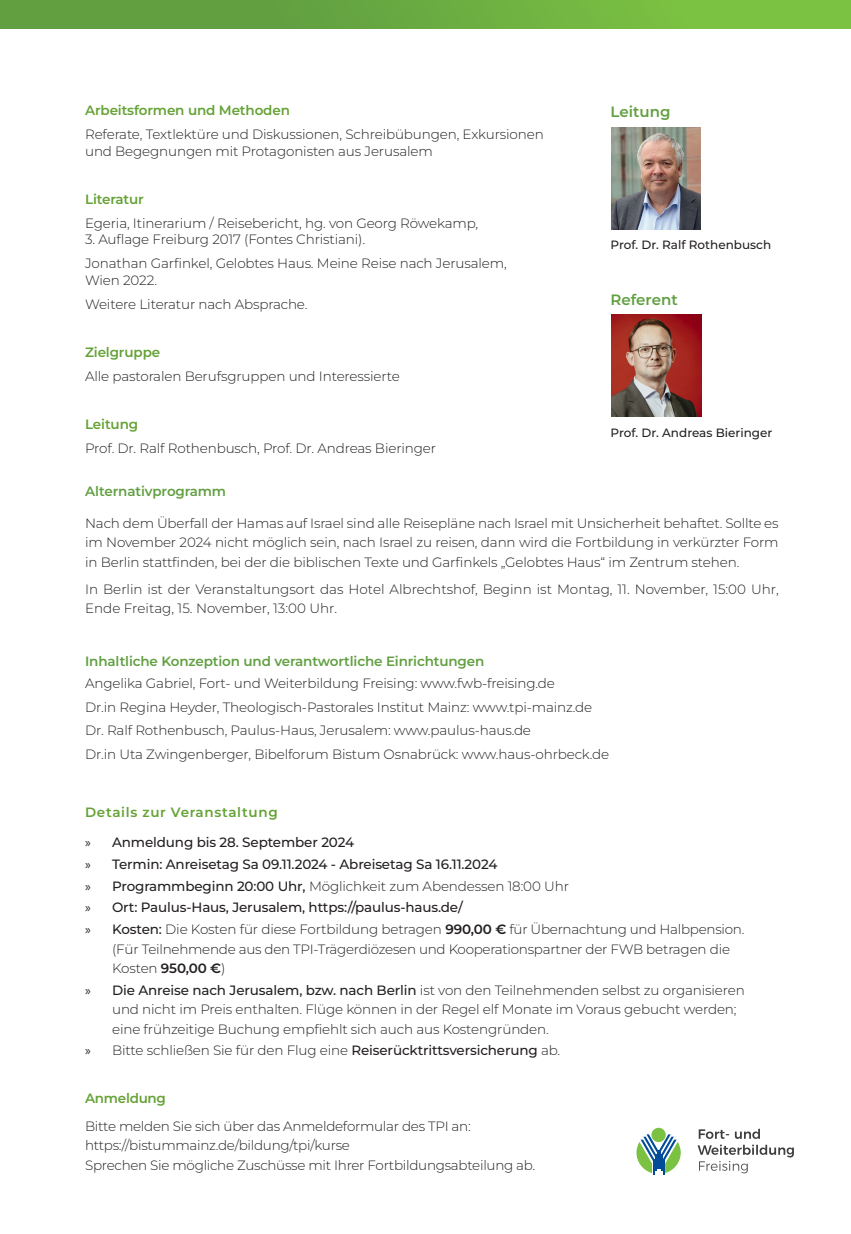
<style>
.page{position:relative;width:851px;height:1234px;background:#fff}
.page>*{position:absolute;margin:0;border:0;box-sizing:border-box;transform-origin:0 0}
.t1{font:600 15px "Montserrat";color:#619f41}
.Text{font:300 13.5px/19.5px "Montserrat";letter-spacing:-.01em;color:#231f20}
.Überschrift_klein{font:300 13.5px/19.5px "Montserrat";letter-spacing:-.01em;color:#231f20}
.t2{font:500 13.5px "Montserrat";letter-spacing:-.01em;color:#231f20}
.Text-2{font:600 13.5px "Montserrat";letter-spacing:-.01em;color:#619f41}
.Text-3{font:600 13.5px "Montserrat";letter-spacing:-.01em;color:#65a235}
.Überschrift_klein-2{font:600 13.5px "Montserrat";letter-spacing:.05em;color:#65a235}
.Überschrift_klein-3{font:600 13.5px "Montserrat";letter-spacing:-.02em;color:#65a235}
.Text-4{font:500 12px "Montserrat";color:#231f20}
.s1{font-family:"Myriad Pro";font-weight:400}
.s2{font-weight:500}
.s3{font-weight:600}
</style>
<div class="page">
<div style="left:0;top:0;width:850px;height:28px;background:linear-gradient(to right,#5b9641,#7ec542)"></div>
<svg style="left:651px;top:1127px;width:14px;height:14px"></svg>
<svg style="left:636px;top:1134px;width:44px;height:39px"></svg>
<svg style="left:697px;top:1144px;width:96px;height:29px"></svg>
<svg style="left:698px;top:1128px;width:61px;height:10px"></svg>
<img style="left:611px;top:128px;width:89px;height:102px">
<img style="left:611px;top:315px;width:90px;height:102px">
<p class="Text-3" style="left:85px;top:101px;width:206px">Arbeitsformen und Methoden</p>
<p class="Text" style="left:85px;top:126px;width:460px;line-height:16.5px">Referate, Textlektüre und Diskussionen, Schreibübungen, Exkursionen und Begegnungen mit Protagonisten aus Jerusalem</p>
<p class="Text-3" style="left:85px;top:189px;width:60px">Literatur</p>
<p class="Text" style="left:85px;top:213px;width:394px">Egeria, Itinerarium / Reisebericht, hg. von Georg Röwekamp,</p>
<p class="Text" style="left:85px;top:229px;width:281px">3. Auflage Freiburg 2017 (Fontes Christiani).</p>
<p class="Text" style="left:85px;top:255px;width:423px;line-height:16.5px">Jonathan Garfinkel, Gelobtes Haus. Meine Reise nach Jerusalem,<br>Wien 2022.</p>
<p class="Text" style="left:85px;top:294px;width:224px">Weitere Literatur nach Absprache.</p>
<p class="Text-3" style="left:85px;top:342px;width:77px">Zielgruppe</p>
<p class="Text" style="left:85px;top:366px;width:316px">Alle pastoralen Berufsgruppen und Interessierte</p>
<p class="Text-3" style="left:85px;top:414px;width:55px">Leitung</p>
<p class="Text" style="left:85px;top:438px;width:352px">Prof. Dr. Ralf Rothenbusch, Prof. Dr. Andreas Bieringer</p>
<p class="t1" style="left:610px;top:101px;width:61px">Leitung</p>
<p class="Text-4" style="left:610px;top:236px;width:162px">Prof. Dr. Ralf Rothenbusch</p>
<p class="t1" style="left:610px;top:289px;width:69px">Referent</p>
<p class="Text-4" style="left:610px;top:424px;width:163px">Prof. Dr. Andreas Bieringer</p>
<p class="Text-2" style="left:85px;top:481px;width:143px">Alternativprogramm</p>
<p class="Text" style="left:85px;top:512px;width:695px;text-align:justify">Nach dem Überfall der Hamas auf Israel sind alle Reisepläne nach Israel mit Unsicherheit behaftet. Sollte es im November 2024 nicht möglich sein, nach Israel zu reisen, dann wird die Fortbildung in verkürzter Form in Berlin stattfinden, bei der die biblischen Texte und Garfinkels „Gelobtes Haus“ im Zentrum stehen.</p>
<p class="Text" style="left:85px;top:578px;width:695px">In Berlin ist der Veranstaltungsort das Hotel Albrechtshof, Beginn ist Montag, 11. November, 15:00 Uhr,<br>Ende Freitag, 15. November, 13:00 Uhr.</p>
<p class="Text-2" style="left:85px;top:651px;width:400px">Inhaltliche Konzeption und verantwortliche Einrichtungen</p>
<p class="Überschrift_klein" style="left:85px;top:673px;width:471px">Angelika Gabriel, Fort- und Weiterbildung Freising: www.fwb-freising.de</p>
<p class="Überschrift_klein" style="left:85px;top:696px;width:508px">Dr.in Regina Heyder, Theologisch-Pastorales Institut Mainz: www.tpi-mainz.de</p>
<p class="Überschrift_klein" style="left:85px;top:720px;width:447px">Dr. Ralf Rothenbusch, Paulus-Haus, Jerusalem: www.paulus-haus.de</p>
<p class="Überschrift_klein" style="left:85px;top:743px;width:525px">Dr.in Uta Zwingenberger, Bibelforum Bistum Osnabrück: www.haus-ohrbeck.de</p>
<p class="Überschrift_klein-2" style="left:85px;top:802px;width:194px">Details zur Veranstaltung</p>
<p class="t2" style="left:85px;top:833px;width:270px"><span class="s1">»</span> Anmeldung bis 28. September 2024</p>
<p class="t2" style="left:85px;top:854px;width:414px"><span class="s1">»</span> Termin: Anreisetag Sa 09.11.2024 - Abreisetag Sa 16.11.2024</p>
<p class="Text" style="left:85px;top:875px;width:485px"><span class="s1">»</span> <span class="s2">Programmbeginn 20:00 Uhr,</span> Möglichkeit zum Abendessen 18:00 Uhr</p>
<p class="t2" style="left:85px;top:897px;width:379px"><span class="s1">»</span> Ort: Paulus-Haus, Jerusalem, https://paulus-haus.de/</p>
<p class="Text" style="left:112px;top:918px;width:633px;text-indent:-27px"><span class="s1">»</span> <span class="s2">Kosten:</span> Die Kosten für diese Fortbildung betragen <span class="s3">990,00 €</span> für Übernachtung und Halbpension. (Für Teilnehmende aus den TPI-Trägerdiözesen und Kooperationspartner der FWB betragen die<br>Kosten <span class="s3">950,00 €</span>)</p>
<p class="Text" style="left:112px;top:979px;width:634px;text-indent:-27px"><span class="s1">»</span> <span class="s2">Die Anreise nach Jerusalem, bzw. nach Berlin</span> ist von den Teilnehmenden selbst zu organisieren und nicht im Preis enthalten. Flüge können in der Regel elf Monate im Voraus gebucht werden; eine frühzeitige Buchung empfiehlt sich auch aus Kostengründen.</p>
<p class="Text" style="left:85px;top:1040px;width:476px"><span class="s1">»</span> Bitte schließen Sie für den Flug eine <span class="s2">Reiserücktrittsversicherung</span> ab.</p>
<p class="Überschrift_klein-3" style="left:85px;top:1088px;width:82px">Anmeldung</p>
<p class="Überschrift_klein" style="left:85px;top:1115px;width:451px">Bitte melden Sie sich über das Anmeldeformular des TPI an: https://bistummainz.de/bildung/tpi/kurse<br>Sprechen Sie mögliche Zuschüsse mit Ihrer Fortbildungsabteilung ab.</p>
</div>
